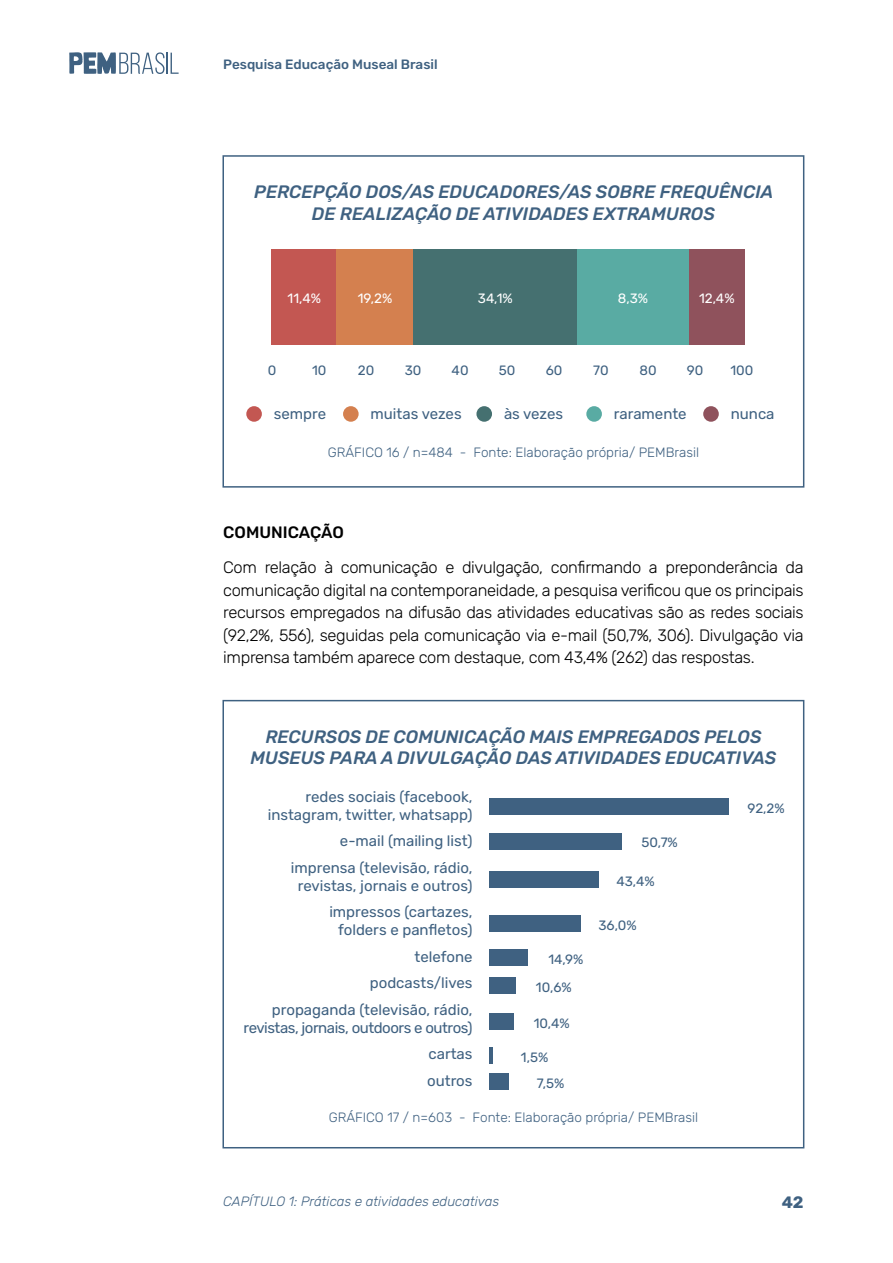
<style>
.page{position:relative;width:893px;height:1263px;background:#fff}
.page>*{position:absolute;margin:0;border:0;box-sizing:border-box;transform-origin:0 0}
.t1{font:italic 500 18px/21.6px "Rubik";color:#3f6181;text-align:center}
.t2{font:300 16.5px/22.5px "Rubik";letter-spacing:-.02em;color:#000;text-align:justify}
.t3{font:500 16.5px "Rubik";color:#000}
.t4{font:700 16.5px "Rubik";color:#3f6181}
.t5{font:15px/26.5px "Rubik";color:#3f6181;text-align:right}
.t6{font:300 13.5px "Rubik";color:#3f6181}
.t7{font:13.5px/26.2px "Rubik";color:#3f6181}
.t8{font:italic 300 13.5px "Rubik";color:#3f6181}
.t9{font:500 13.5px "Rubik";color:#3f6181}
.t10{font:13.5px "Rubik";color:#fff}
</style>
<div class="page">
<svg style="left:69px;top:52px;width:110px;height:22px"></svg>
<div style="left:222px;top:155px;width:582px;height:333px;border:2px solid #3f6181"></div>
<div style="left:272px;top:249px;width:64px;height:96px;background:#c35752"></div>
<div style="left:336px;top:249px;width:77px;height:96px;background:#d4804f"></div>
<div style="left:413px;top:249px;width:164px;height:96px;background:#457070"></div>
<div style="left:577px;top:249px;width:112px;height:96px;background:#59aba3"></div>
<div style="left:689px;top:249px;width:55px;height:96px;background:#8f525c"></div>
<div style="left:246px;top:406px;width:16px;height:16px;background:#c35752;border-radius:50%"></div>
<div style="left:343px;top:406px;width:16px;height:16px;background:#d4804f;border-radius:50%"></div>
<div style="left:476px;top:406px;width:16px;height:16px;background:#457070;border-radius:50%"></div>
<div style="left:586px;top:406px;width:16px;height:16px;background:#59aba3;border-radius:50%"></div>
<div style="left:703px;top:406px;width:16px;height:16px;background:#8f525c;border-radius:50%"></div>
<div style="left:222px;top:700px;width:582px;height:448px;border:2px solid #3f6181"></div>
<div style="left:489px;top:798px;width:239px;height:16px;background:#3f6181"></div>
<div style="left:489px;top:833px;width:133px;height:16px;background:#3f6181"></div>
<div style="left:489px;top:871px;width:109px;height:17px;background:#3f6181"></div>
<div style="left:489px;top:915px;width:91px;height:17px;background:#3f6181"></div>
<div style="left:489px;top:949px;width:38px;height:16px;background:#3f6181"></div>
<div style="left:489px;top:1013px;width:24px;height:17px;background:#3f6181"></div>
<div style="left:489px;top:977px;width:26px;height:17px;background:#3f6181"></div>
<hr style="left:489px;top:1047px;width:3px;height:17px;background:#3f6181">
<div style="left:489px;top:1073px;width:19px;height:17px;background:#3f6181"></div>
<p class="t9" style="left:223px;top:57px;width:216px">Pesquisa Educação Museal Brasil</p>
<p class="t1" style="left:254px;top:181px;width:521px">PERCEPÇÃO DOS/AS EDUCADORES/AS SOBRE FREQUÊNCIA<br>DE REALIZAÇÃO DE ATIVIDADES EXTRAMUROS</p>
<p class="t10" style="left:288px;top:291px;width:35px">11,4%</p>
<p class="t10" style="left:358px;top:291px;width:36px">19,2%</p>
<p class="t10" style="left:478px;top:291px;width:36px">34,1%</p>
<p class="t10" style="left:618px;top:291px;width:32px">8,3%</p>
<p class="t10" style="left:699px;top:291px;width:37px">12,4%</p>
<p class="t7" style="left:268px;top:357px;width:10px">0</p>
<p class="t7" style="left:312px;top:357px;width:16px">10</p>
<p class="t7" style="left:358px;top:357px;width:18px">20</p>
<p class="t7" style="left:405px;top:357px;width:18px">30</p>
<p class="t7" style="left:452px;top:357px;width:18px">40</p>
<p class="t7" style="left:499px;top:357px;width:18px">50</p>
<p class="t7" style="left:546px;top:357px;width:18px">60</p>
<p class="t7" style="left:593px;top:357px;width:17px">70</p>
<p class="t7" style="left:639px;top:357px;width:19px">80</p>
<p class="t7" style="left:687px;top:357px;width:18px">90</p>
<p class="t7" style="left:730px;top:357px;width:24px">100</p>
<p class="t5" style="left:274px;top:401px;width:54px">sempre</p>
<p class="t5" style="left:371px;top:401px;width:93px">muitas vezes</p>
<p class="t5" style="left:504px;top:401px;width:61px">às vezes</p>
<p class="t5" style="left:614px;top:401px;width:74px">raramente</p>
<p class="t5" style="left:731px;top:401px;width:45px">nunca</p>
<p class="t6" style="left:328px;top:445px;width:373px">GRÁFICO 16 / n=484 - Fonte: Elaboração própria/ PEMBrasil</p>
<p class="t3" style="left:223px;top:523px;width:122px">COMUNICAÇÃO</p>
<p class="t2" style="left:223px;top:557px;width:582px">Com relação à comunicação e divulgação, confirmando a preponderância da comunicação digital na contemporaneidade, a pesquisa verificou que os principais recursos empregados na difusão das atividades educativas são as redes sociais (92,2%, 556), seguidas pela comunicação via e-mail (50,7%, 306). Divulgação via imprensa também aparece com destaque, com 43,4% (262) das respostas.</p>
<p class="t1" style="left:251px;top:726px;width:527px">RECURSOS DE COMUNICAÇÃO MAIS EMPREGADOS PELOS<br>MUSEUS PARA A DIVULGAÇÃO DAS ATIVIDADES EDUCATIVAS</p>
<p class="t5" style="left:268px;top:788px;width:206px;line-height:18px">redes sociais (facebook, instagram, twitter, whatsapp)</p>
<p class="t5" style="left:291px;top:828px;width:183px">e-mail (mailing list) imprensa (televisão, rádio,</p>
<p class="t5" style="left:298px;top:872px;width:176px">revistas, jornais e outros) impressos (cartazes,</p>
<p class="t5" style="left:272px;top:917px;width:202px">folders e panfletos)<br>telefone<br>podcasts/lives<br>propaganda (televisão, rádio,</p>
<p class="t5" style="left:427px;top:1014px;width:47px;text-align:justify;text-indent:-184px">revistas, jornais, outdoors e outros) cartas outros</p>
<p class="t7" style="left:747px;top:795px;width:39px">92,2%</p>
<p class="t7" style="left:641px;top:830px;width:38px">50,7%</p>
<p class="t7" style="left:616px;top:869px;width:40px">43,4%</p>
<p class="t7" style="left:598px;top:913px;width:40px">36,0%</p>
<p class="t7" style="left:548px;top:946px;width:36px">14,9%</p>
<p class="t7" style="left:536px;top:974px;width:37px">10,6%</p>
<p class="t7" style="left:534px;top:1010px;width:37px">10,4%</p>
<p class="t7" style="left:537px;top:1044px;width:29px;text-indent:-16px">1,5%<br>7,5%</p>
<p class="t6" style="left:329px;top:1109px;width:371px">GRÁFICO 17 / n=603 - Fonte: Elaboração própria/ PEMBrasil</p>
<p class="t8" style="left:223px;top:1193px;width:277px">CAPÍTULO 1: Práticas e atividades educativas</p>
<p class="t4" style="left:782px;top:1192px;width:23px">42</p>
</div>
